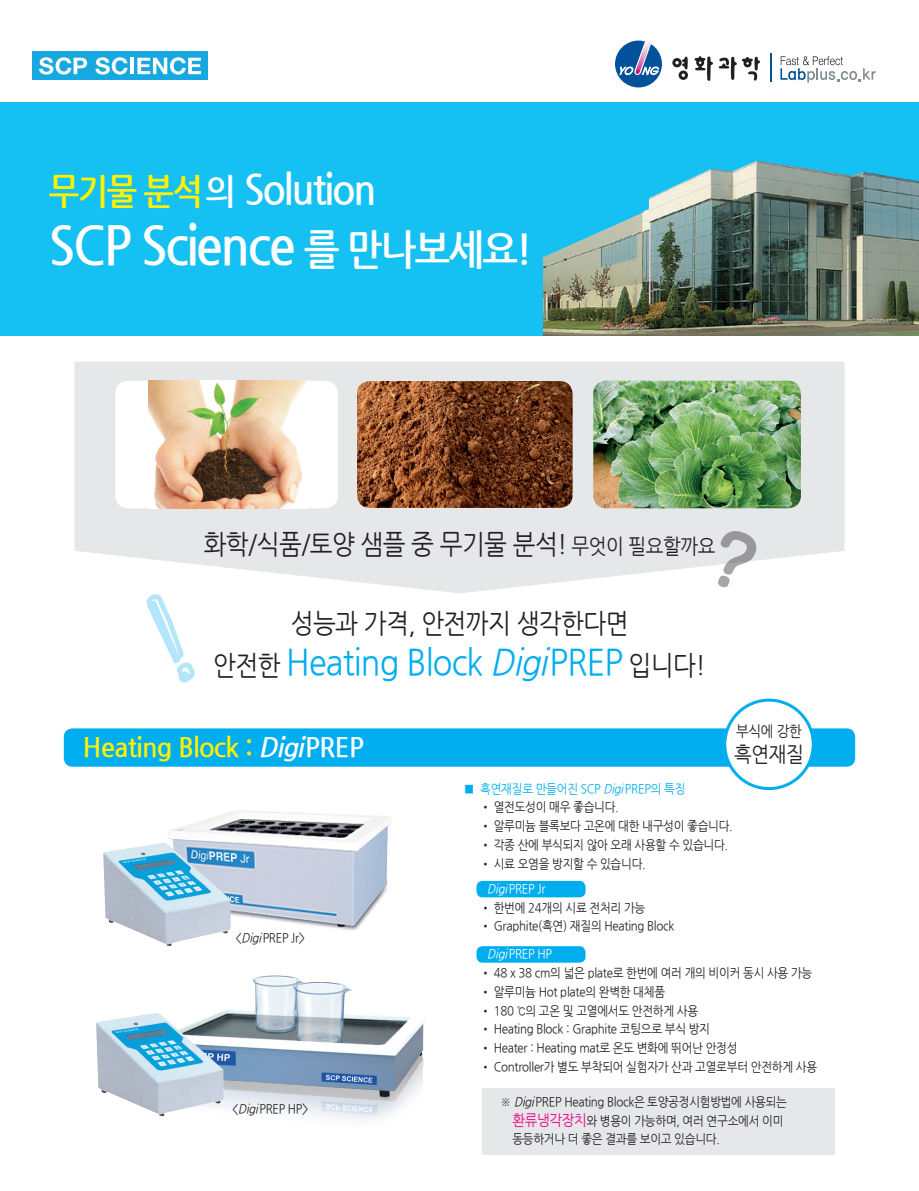
<style>
.page{position:relative;width:919px;height:1191px;background:#fff}
.page>*{position:absolute;margin:0;border:0;box-sizing:border-box;transform-origin:0 0}
.t1{font:700 54px "Nanum Gothic";letter-spacing:-.045em;color:#fff;scale:.9 1}
.t2{font:700 42px "Nanum Gothic";letter-spacing:-.045em;color:#fff;scale:.9 1}
.t3{font:36px "Nanum Gothic";letter-spacing:-.025em;color:#00aeef;scale:.9 1}
.t4{font:27px "Nanum Gothic";letter-spacing:-.025em;color:#231f20;scale:.9 1}
.t5{font:700 27px "Nanum Gothic";letter-spacing:-.025em;color:#fff101;scale:.95 1}
.t6{font:21px "Nanum Gothic";color:#231f20;scale:.9 1}
.t7{font:15px "Nanum Gothic";color:#231f20;scale:.9 1}
.t8{font:12.75px/18.8px "Nanum Gothic";letter-spacing:-.025em;color:#231f20;scale:.9 1}
.t9{font:12.75px "Nanum Gothic";letter-spacing:-.025em;color:#00aeef;scale:.9 1}
.t10{font:12.6px "Nanum Gothic";letter-spacing:-.025em;color:#231f20;scale:.9 1}
.s1{font-size:36px;color:#fff101}
.s2{font-size:36px}
.s3{font-size:42px}
.s4{font-size:21px}
.s5{font-size:27px;color:#231f20}
.s6{font-style:italic}
.s7{font-style:italic;color:#fff}
.s8{color:#fff}
.s9{font-size:15px;color:#ed028c}
</style>
<div class="page">
<div style="left:615px;top:41px;width:47px;height:46px;background:#01519b;border-radius:50%"></div>
<svg style="left:618px;top:40px;width:41px;height:37px"></svg>
<svg style="left:672px;top:56px;width:16px;height:24px"></svg>
<svg style="left:694px;top:56px;width:66px;height:25px"></svg>
<hr style="left:769px;top:53px;width:2px;height:28px;background:#01519b">
<svg style="left:780px;top:56px;width:95px;height:27px"></svg>
<div style="left:33px;top:51px;width:175px;height:29px;background:#18a8e1"></div>
<svg style="left:39px;top:57px;width:48px;height:18px"></svg>
<svg style="left:95px;top:57px;width:33px;height:18px"></svg>
<hr style="left:130px;top:58px;width:4px;height:16px;background:#fff">
<svg style="left:137px;top:57px;width:64px;height:18px"></svg>
<svg style="left:74px;top:361px;width:770px;height:232px;fill:#e6e7e9"></svg>
<div style="left:0;top:102px;width:918px;height:234px;background:#15c0f2"></div>
<div style="left:64px;top:728px;width:791px;height:38px;background:#00aeef;border-radius:9px"></div>
<div style="left:482px;top:1088px;width:353px;height:66px;background:#e6e7e9"></div>
<div style="left:724px;top:700px;width:89px;height:88px;background:#fff;border-radius:50%"></div>
<div style="left:723px;top:698px;width:91px;height:92px;border:3px solid #00aeef;border-radius:50%"></div>
<div style="left:476px;top:881px;width:109px;height:16px;background:#00aeef;border-radius:6px"></div>
<div style="left:476px;top:946px;width:109px;height:16px;background:#00aeef;border-radius:6px"></div>
<img style="left:543px;top:161px;width:375px;height:175px">
<div style="left:115px;top:381px;width:223px;height:127px;background:#fff;border-radius:13px"></div>
<img style="left:149px;top:381px;width:157px;height:127px">
<img style="left:357px;top:381px;width:215px;height:127px">
<img style="left:593px;top:381px;width:207px;height:127px">
<img style="left:169px;top:810px;width:222px;height:121px">
<svg style="left:717px;top:528px;width:40px;height:61px"></svg>
<img style="left:222px;top:975px;width:204px;height:146px">
<img style="left:103px;top:842px;width:128px;height:104px">
<img style="left:96px;top:1012px;width:127px;height:104px">
<svg style="left:142px;top:590px;width:57px;height:91px"></svg>
<h2 class="t2" style="left:49px;top:169px;width:365px"><span class="s1">무기물 분석</span><span class="s2">의</span> Solution</h2>
<h1 class="t1" style="left:49px;top:219px;width:538px">SCP Science <span class="s3">를 만나보세요!</span></h1>
<h3 class="t4" style="left:204px;top:531px;width:570px">화학/식품/토양 샘플 중 무기물 분석! <span class="s4">무엇이 필요할까요</span></h3>
<h3 class="t4" style="left:291px;top:610px;width:377px">성능과 가격, 안전까지 생각한다면</h3>
<h3 class="t3" style="left:213px;top:645px;width:548px"><span class="s5">안전한</span> Heating Block <span class="s6">Digi</span>PREP <span class="s5">입니다!</span></h3>
<h3 class="t5" style="left:83px;top:734px;width:297px">Heating Block : <span class="s7">Digi</span><span class="s8">PREP</span></h3>
<p class="t7" style="left:736px;top:724px;width:74px">부식에 강한</p>
<h3 class="t6" style="left:734px;top:744px;width:79px">흑연재질</h3>
<p class="t10" style="left:235px;top:931px;width:79px">&lt;<span class="s6">Digi</span>PREP Jr&gt;</p>
<p class="t10" style="left:232px;top:1103px;width:86px">&lt;<span class="s6">Digi</span>PREP HP&gt;</p>
<p class="t9" style="left:463px;top:782px;width:248px">■ 흑연재질로 만들어진 SCP <span class="s6">Digi</span>PREP의 특징</p>
<p class="t8" style="left:480px;top:798px;width:155px">• 열전도성이 매우 좋습니다.</p>
<p class="t8" style="left:480px;top:817px;width:282px">• 알루미늄 블록보다 고온에 대한 내구성이 좋습니다.</p>
<p class="t8" style="left:480px;top:835px;width:277px">• 각종 산에 부식되지 않아 오래 사용할 수 있습니다.</p>
<p class="t8" style="left:487px;top:851px;width:178px;line-height:25.2px;text-indent:-7px">• 시료 오염을 방지할 수 있습니다.<br><span class="s7">Digi</span><span class="s8">PREP Jr</span></p>
<p class="t8" style="left:480px;top:898px;width:185px">• 한번에 24개의 시료 전처리 가능</p>
<p class="t8" style="left:487px;top:912px;width:209px;line-height:27.9px;text-indent:-7px">• Graphite(흑연) 재질의 Heating Block<br><span class="s7">Digi</span><span class="s8">PREP HP</span></p>
<p class="t8" style="left:480px;top:964px;width:370px">• 48 x 38 cm의 넓은 plate로 한번에 여러 개의 비이커 동시 사용 가능</p>
<p class="t8" style="left:480px;top:982px;width:207px">• 알루미늄 Hot plate의 완벽한 대체품</p>
<p class="t8" style="left:480px;top:1001px;width:244px">• 180 ℃의 고온 및 고열에서도 안전하게 사용</p>
<p class="t8" style="left:480px;top:1020px;width:257px">• Heating Block : Graphite 코팅으로 부식 방지</p>
<p class="t8" style="left:480px;top:1039px;width:287px">• Heater : Heating mat로 온도 변화에 뛰어난 안정성</p>
<p class="t8" style="left:480px;top:1057px;width:376px">• Controller가 별도 부착되어 실험자가 산과 고열로부터 안전하게 사용</p>
<p class="t8" style="left:512px;top:1092px;width:307px;text-indent:-12px">※ <span class="s6">Digi</span>PREP Heating Block은 토양공정시험방법에 사용되는 <span class="s9">환류냉각장치</span>와 병용이 가능하며, 여러 연구소에서 이미 동등하거나 더 좋은 결과를 보이고 있습니다.</p>
</div>
